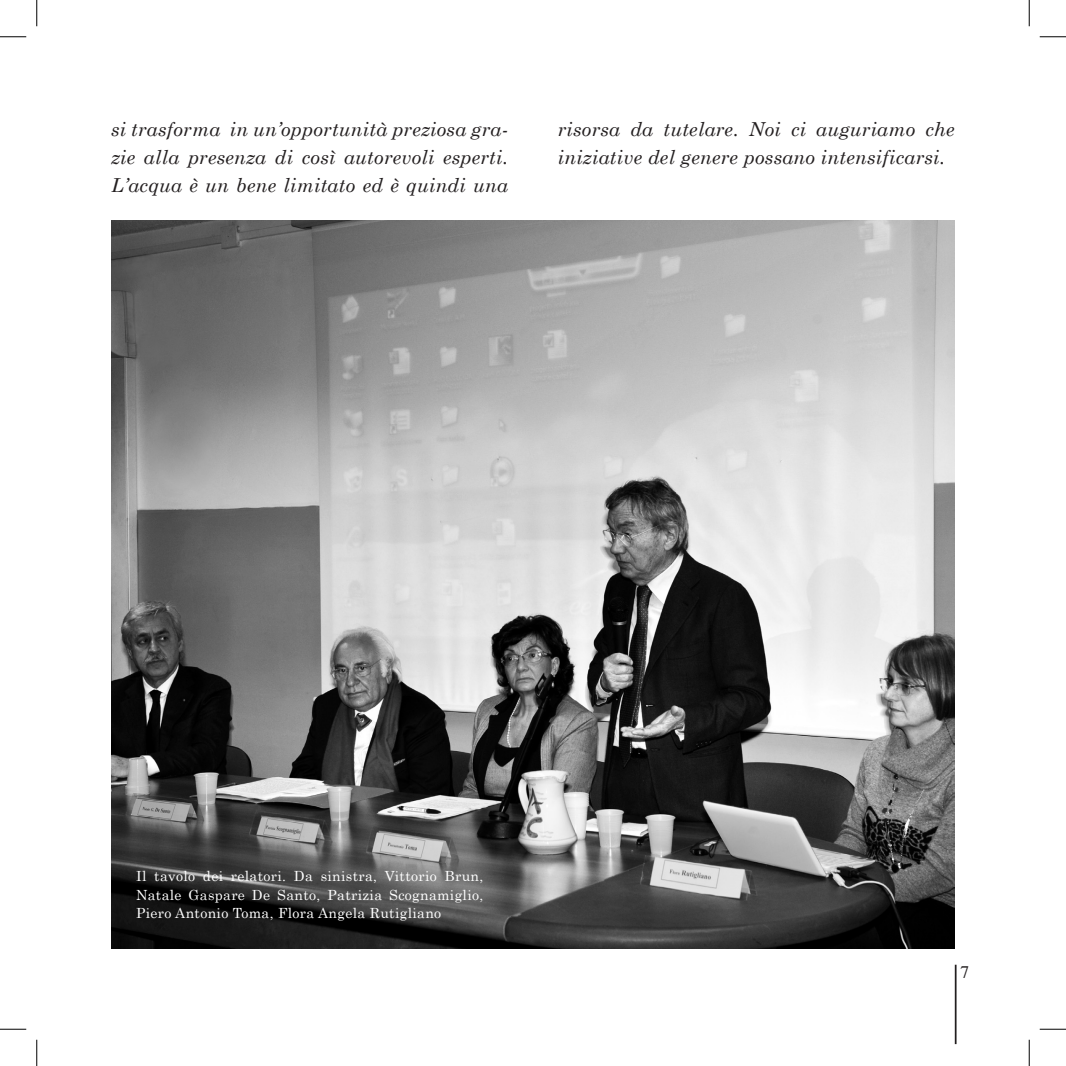
<style>
.page{position:relative;width:1066px;height:1066px;background:#fff}
.page>*{position:absolute;margin:0;border:0;box-sizing:border-box;transform-origin:0 0}
.t1{font:italic 19.25px/28px "Century Schoolbook";letter-spacing:.01em;color:#231f20;text-align:justify}
.t2{font:17.5px "Times";color:#231f20}
.t3{font:14px/18.6px "Century Schoolbook";letter-spacing:.025em;color:#fff;text-align:justify}
</style>
<div class="page">
<hr style="left:954px;top:964px;width:2px;height:80px;background:#231f20">
<img style="left:111px;top:220px;width:843px;height:728px">
<svg style="left:0;top:36px;width:26px;height:1px"></svg>
<svg style="left:1039px;top:36px;width:27px;height:1px"></svg>
<svg style="left:0;top:1029px;width:26px;height:1px"></svg>
<svg style="left:1039px;top:1029px;width:27px;height:1px"></svg>
<svg style="left:36px;top:0;width:1px;height:26px"></svg>
<svg style="left:36px;top:1039px;width:1px;height:27px"></svg>
<svg style="left:1029px;top:0;width:1px;height:26px"></svg>
<svg style="left:1029px;top:1039px;width:1px;height:27px"></svg>
<p class="t1" style="left:111px;top:115px;width:398px">si trasforma in un’opportunità preziosa gra&shy;zie alla presenza di così autorevoli esperti.<br>L’acqua è un bene limitato ed è quindi una</p>
<p class="t1" style="left:558px;top:115px;width:398px">risorsa da tutelare. Noi ci auguriamo che iniziative del genere possano intensificarsi.</p>
<p class="t3" style="left:136px;top:866px;width:349px">Il tavolo dei relatori. Da sinistra, Vittorio Brun, Natale Gaspare De Santo, Patrizia Scognamiglio, Piero Antonio Toma, Flora Angela Rutigliano</p>
<p class="t2" style="left:960px;top:955px;width:10px">7</p>
</div>
